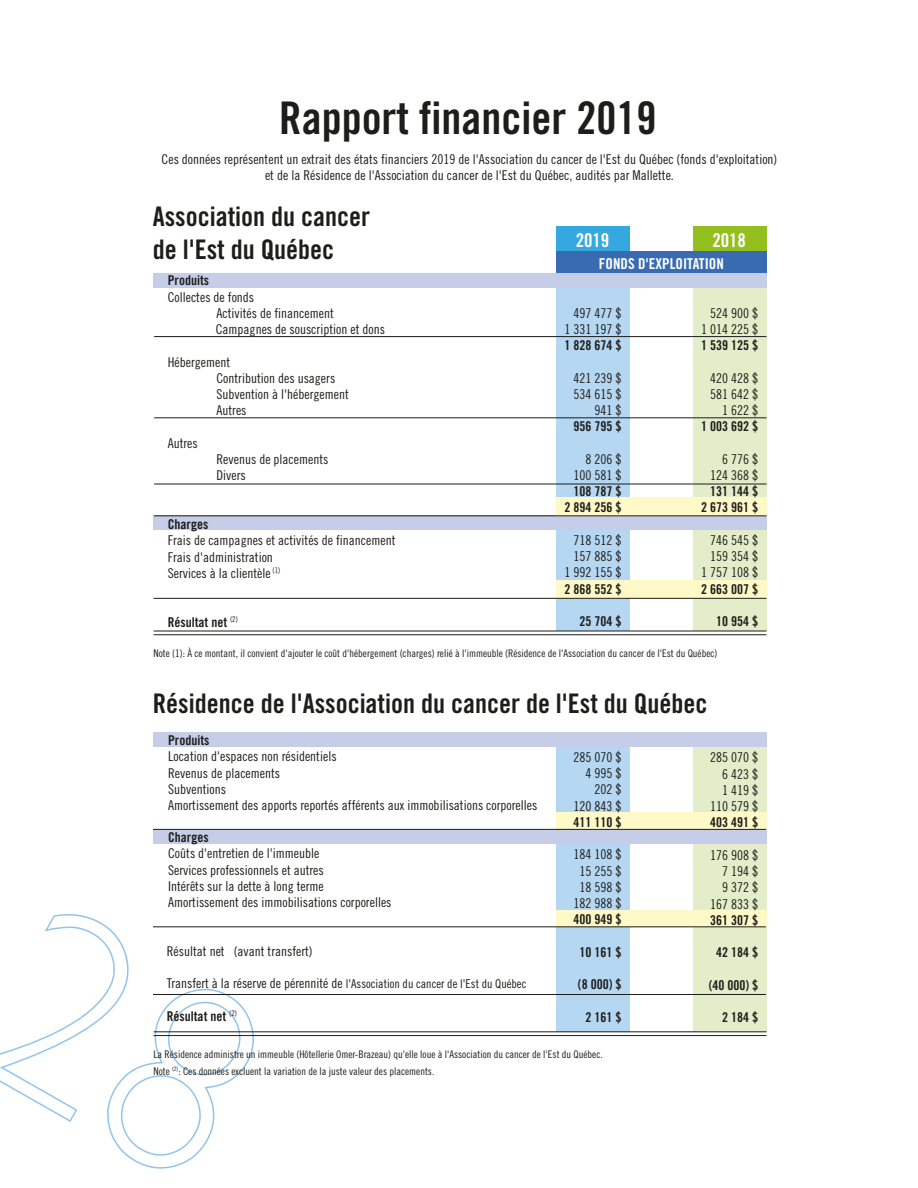
<style>
.page{position:relative;width:918px;height:1188px;background:#fff}
.page>*{position:absolute;margin:0;border:0;box-sizing:border-box;transform-origin:0 0}
.t1{font:45px "Trade Gothic Bold Cond Twenty";color:#1d1d1b}
.t2{font:27px/32.4px "Trade Gothic Bold Cond Twenty";color:#1d1d1b}
.t3{font:18.9px "Trade Gothic Bold Cond Twenty";color:#fff}
.t4{font:15px "Trade Gothic Bold Cond Twenty";color:#fff}
.t5{font:13.5px/16.2px "Trade Gothic Cond Eighteen";color:#1d1d1b;text-align:right}
.t6{font:13.5px/16.2px "Trade Gothic Bold Cond Twenty";color:#1d1d1b;text-align:right}
.t7{font:12.15px "Trade Gothic Cond Eighteen";color:#1d1d1b}
.t8{font:10.5px/16.8px "Trade Gothic Cond Eighteen";color:#1d1d1b}
.s1{font-size:13.5px}
</style>
<div class="page">
<div style="left:556px;top:736px;width:74px;height:296px;background:#b5d7f2"></div>
<div style="left:693px;top:736px;width:74px;height:296px;background:#e4edc9"></div>
<div style="left:153px;top:733px;width:614px;height:14px;background:#c5cde9"></div>
<div style="left:556px;top:226px;width:74px;height:405px;background:#b5d7f2"></div>
<div style="left:693px;top:226px;width:74px;height:405px;background:#e4edc9"></div>
<svg style="left:0;top:914px;width:255px;height:255px"></svg>
<div style="left:556px;top:226px;width:74px;height:26px;background:#35a8e0"></div>
<div style="left:693px;top:226px;width:74px;height:26px;background:#93c01f"></div>
<div style="left:556px;top:252px;width:211px;height:23px;background:#386bb2"></div>
<hr style="left:154px;top:417px;width:613px;height:1px;background:#1d1d1b">
<hr style="left:154px;top:336px;width:613px;height:1px;background:#1d1d1b">
<div style="left:153px;top:273px;width:614px;height:14px;background:#c5cde9"></div>
<div style="left:153px;top:516px;width:614px;height:14px;background:#c5cde9"></div>
<div style="left:556px;top:497px;width:211px;height:19px;background:#fff8c7"></div>
<div style="left:556px;top:580px;width:211px;height:18px;background:#fff8c7"></div>
<div style="left:556px;top:813px;width:211px;height:18px;background:#fff8c7"></div>
<div style="left:556px;top:910px;width:211px;height:17px;background:#fff8c7"></div>
<hr style="left:154px;top:631px;width:613px;height:1px;background:#1d1d1b">
<hr style="left:154px;top:634px;width:613px;height:1px;background:#1d1d1b">
<hr style="left:154px;top:1031px;width:613px;height:1px;background:#1d1d1b">
<hr style="left:154px;top:1035px;width:613px;height:1px;background:#1d1d1b">
<div style="left:153px;top:829px;width:614px;height:15px;background:#c5cde9"></div>
<hr style="left:153px;top:829px;width:613px;height:1px;background:#1d1d1b">
<hr style="left:153px;top:926px;width:613px;height:1px;background:#1d1d1b">
<hr style="left:153px;top:994px;width:613px;height:1px;background:#1d1d1b">
<hr style="left:154px;top:515px;width:613px;height:1px;background:#1d1d1b">
<hr style="left:154px;top:484px;width:613px;height:1px;background:#1d1d1b">
<hr style="left:154px;top:598px;width:613px;height:1px;background:#1d1d1b">
<h1 class="t1" style="left:279px;top:91px;width:379px">Rapport financier 2019</h1>
<p class="t5" style="left:162px;top:151px;width:617px;text-align:center">Ces données représentent un extrait des états financiers 2019 de l'Association du cancer de l'Est du Québec (fonds d'exploitation) et de la Résidence de l'Association du cancer de l'Est du Québec, audités par Mallette.</p>
<h2 class="t2" style="left:153px;top:200px;width:219px">Association du cancer de l'Est du Québec</h2>
<p class="t6" style="left:168px;top:272px;width:43px">Produits</p>
<p class="t5" style="left:216px;top:289px;width:171px;text-align:left;text-indent:-48px">Collectes de fonds<br>Activités de financement<br>Campagnes de souscription et dons</p>
<p class="t5" style="left:216px;top:354px;width:134px;text-align:left;text-indent:-49px">Hébergement<br>Contribution des usagers<br>Subvention à l'hébergement<br>Autres</p>
<p class="t5" style="left:168px;top:435px;width:32px">Autres</p>
<p class="t5" style="left:216px;top:451px;width:114px;text-align:left">Revenus de placements<br>Divers</p>
<p class="t6" style="left:168px;top:516px;width:42px">Charges</p>
<p class="t5" style="left:168px;top:532px;width:229px;text-align:left">Frais de campagnes et activités de financement<br>Frais d'administration<br>Services à la clientèle <sup>(1)</sup></p>
<p class="t6" style="left:168px;top:614px;width:72px">Résultat net <sup>(2)</sup></p>
<h3 class="t3" style="left:576px;top:229px;width:35px">2019</h3>
<h3 class="t3" style="left:712px;top:229px;width:35px">2018</h3>
<p class="t4" style="left:599px;top:254px;width:126px">FONDS D'EXPLOITATION</p>
<p class="t5" style="left:564px;top:304px;width:59px">497 477 $<br>1 331 197 $</p>
<p class="t6" style="left:564px;top:337px;width:59px">1 828 674 $</p>
<p class="t5" style="left:573px;top:369px;width:50px">421 239 $<br>534 615 $<br>941 $</p>
<p class="t6" style="left:573px;top:418px;width:50px">956 795 $</p>
<p class="t5" style="left:573px;top:451px;width:50px">8 206 $<br>100 581 $</p>
<p class="t6" style="left:564px;top:483px;width:59px">108 787 $<br>2 894 256 $</p>
<p class="t5" style="left:564px;top:532px;width:59px">718 512 $<br>157 885 $<br>1 992 155 $</p>
<p class="t6" style="left:564px;top:581px;width:59px">2 868 552 $</p>
<p class="t6" style="left:579px;top:613px;width:44px">25 704 $</p>
<p class="t5" style="left:701px;top:304px;width:59px">524 900 $<br>1 014 225 $</p>
<p class="t6" style="left:701px;top:337px;width:59px">1 539 125 $</p>
<p class="t5" style="left:710px;top:369px;width:50px">420 428 $<br>581 642 $<br>1 622 $</p>
<p class="t6" style="left:701px;top:418px;width:59px">1 003 692 $</p>
<p class="t5" style="left:710px;top:451px;width:50px">6 776 $<br>124 368 $</p>
<p class="t6" style="left:701px;top:483px;width:59px">131 144 $<br>2 673 961 $</p>
<p class="t5" style="left:701px;top:532px;width:59px">746 545 $<br>159 354 $<br>1 757 108 $</p>
<p class="t6" style="left:701px;top:581px;width:59px">2 663 007 $</p>
<p class="t6" style="left:716px;top:613px;width:44px">10 954 $</p>
<p class="t8" style="left:154px;top:645px;width:565px">Note (1): À ce montant, il convient d'ajouter le coût d'hébergement (charges) relié à l'immeuble (Résidence de l'Association du cancer de l'Est du Québec)</p>
<h2 class="t2" style="left:153px;top:687px;width:556px">Résidence de l'Association du cancer de l'Est du Québec</h2>
<p class="t6" style="left:168px;top:732px;width:43px">Produits</p>
<p class="t5" style="left:168px;top:748px;width:371px;text-align:left">Location d'espaces non résidentiels<br>Revenus de placements<br>Subventions<br>Amortissement des apports reportés afférents aux immobilisations corporelles</p>
<p class="t6" style="left:168px;top:829px;width:42px">Charges</p>
<p class="t5" style="left:168px;top:845px;width:225px;text-align:left">Coûts d'entretien de l'immeuble<br>Services professionnels et autres<br>Intérêts sur la dette à long terme Amortissement des immobilisations corporelles</p>
<p class="t5" style="left:167px;top:943px;width:147px">Résultat net (avant transfert)</p>
<p class="t7" style="left:167px;top:977px;width:361px"><span class="s1">Transfert à la réserve de pérennité de</span> l'Association du cancer de l'Est du Québec</p>
<p class="t6" style="left:167px;top:1008px;width:72px">Résultat net <sup>(2)</sup></p>
<p class="t5" style="left:573px;top:749px;width:50px">285 070 $<br>4 995 $<br>202 $<br>120 843 $</p>
<p class="t6" style="left:573px;top:814px;width:50px">411 110 $</p>
<p class="t5" style="left:573px;top:846px;width:50px;text-align:center">184 108 $<br>15 255 $<br>18 598 $<br>182 988 $</p>
<p class="t6" style="left:573px;top:911px;width:50px">400 949 $</p>
<p class="t6" style="left:579px;top:944px;width:44px">10 161 $</p>
<p class="t6" style="left:578px;top:976px;width:45px">(8 000) $</p>
<p class="t6" style="left:586px;top:1009px;width:38px">2 161 $</p>
<p class="t8" style="left:154px;top:1046px;width:451px">La Résidence administre un immeuble (Hôtellerie Omer-Brazeau) qu'elle loue à l'Association du cancer de l'Est du Québec.<br>Note <sup>(2)</sup>: Ces données excluent la variation de la juste valeur des placements.</p>
<p class="t5" style="left:710px;top:749px;width:50px">285 070 $<br>6 423 $<br>1 419 $<br>110 579 $</p>
<p class="t6" style="left:710px;top:814px;width:50px">403 491 $</p>
<p class="t5" style="left:710px;top:847px;width:50px">176 908 $<br>7 194 $<br>9 372 $<br>167 833 $</p>
<p class="t6" style="left:710px;top:912px;width:50px">361 307 $</p>
<p class="t6" style="left:716px;top:944px;width:44px">42 184 $</p>
<p class="t6" style="left:709px;top:977px;width:51px">(40 000) $</p>
<p class="t6" style="left:722px;top:1009px;width:38px">2 184 $</p>
</div>
